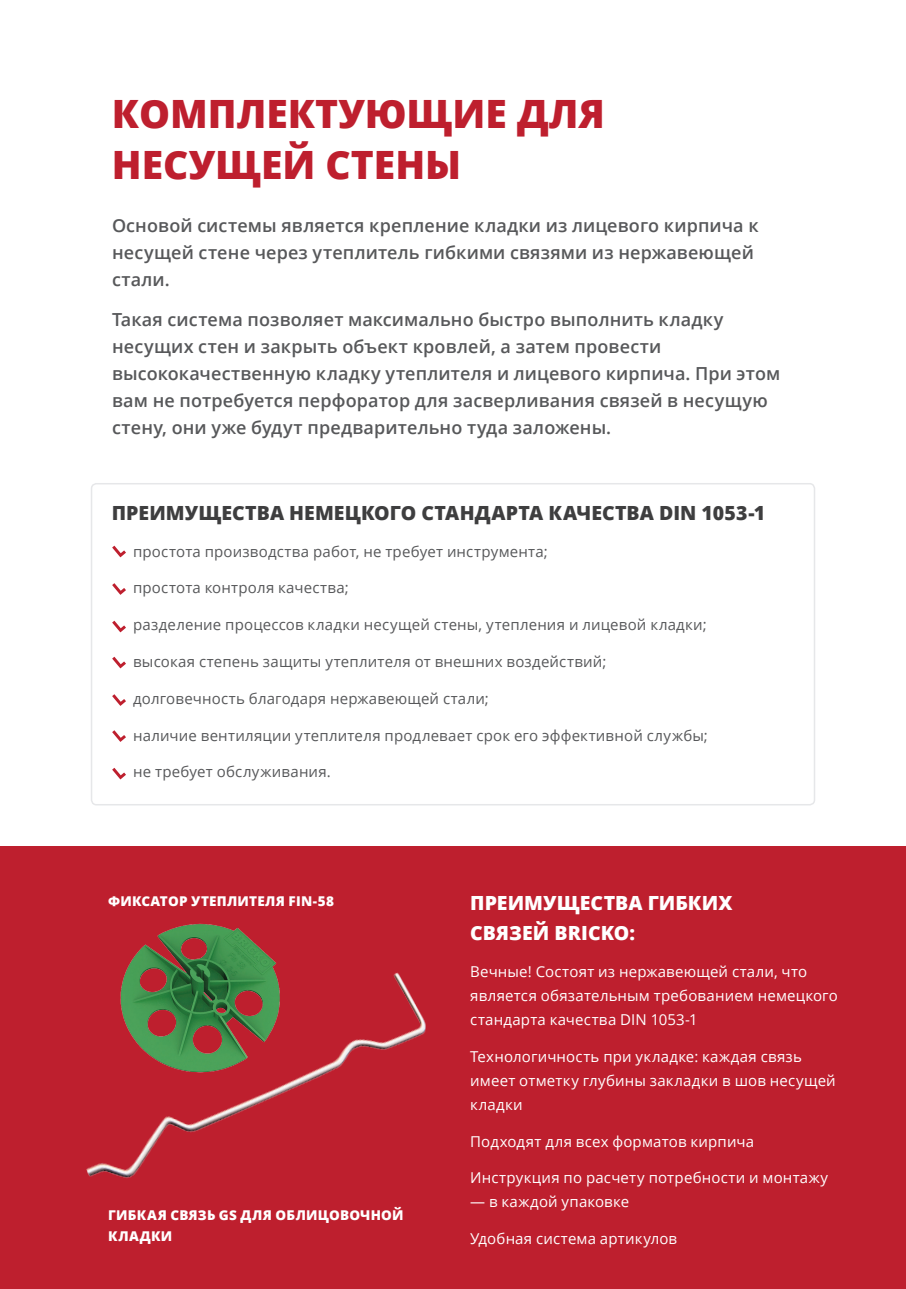
<style>
.page{position:relative;width:906px;height:1289px;background:#fff}
.page>*{position:absolute;margin:0;border:0;box-sizing:border-box;transform-origin:0 0}
.Заголовки{font:800 39px/51px "Open Sans";color:#be1f2e}
.Заголовки_преимущест{font:800 19.5px "Open Sans";letter-spacing:.005em;color:#3e3e3f}
.Заголовки_преимущест-2{font:800 19.5px/30px "Open Sans";color:#fff}
.крупный_текст{font:600 18px/27px "Open Sans";letter-spacing:.01em;color:#57585a}
.список{font:15px "Open Sans";letter-spacing:.01em;color:#57585a}
.список_copy{font:15px/24px "Open Sans";letter-spacing:.01em;color:#fff}
.Заголовки_преимущест-3{font:800 13.5px/21px "Open Sans";letter-spacing:.015em;color:#fff}
</style>
<div class="page">
<div style="left:0;top:846px;width:906px;height:442px;background:#be1f2e"></div>
<img style="left:86px;top:972px;width:340px;height:206px">
<img style="left:89px;top:923px;width:227px;height:158px">
<svg style="left:112px;top:545px;width:14px;height:12px"></svg>
<svg style="left:112px;top:583px;width:14px;height:11px"></svg>
<svg style="left:112px;top:620px;width:14px;height:12px"></svg>
<svg style="left:112px;top:656px;width:14px;height:12px"></svg>
<svg style="left:112px;top:694px;width:14px;height:11px"></svg>
<svg style="left:112px;top:730px;width:14px;height:11px"></svg>
<svg style="left:112px;top:768px;width:14px;height:11px"></svg>
<div style="left:91px;top:483px;width:724px;height:322px;border:2px solid #e6e7e9;border-radius:5px"></div>
<p class="Заголовки" style="left:112px;top:86px;width:495px">КОМПЛЕКТУЮЩИЕ ДЛЯ<br>НЕСУЩЕЙ СТЕНЫ</p>
<p class="крупный_текст" style="left:112px;top:211px;width:648px">Основой системы является крепление кладки из лицевого кирпича к несущей стене через утеплитель гибкими связями из нержавеющей стали.</p>
<p class="крупный_текст" style="left:112px;top:305px;width:670px">Такая система позволяет максимально быстро выполнить кладку несущих стен и закрыть объект кровлей, а затем провести высококачественную кладку утеплителя и лицевого кирпича. При этом вам не потребуется перфоратор для засверливания связей в несущую стену, они уже будут предварительно туда заложены.</p>
<p class="Заголовки_преимущест" style="left:112px;top:498px;width:655px">ПРЕИМУЩЕСТВА НЕМЕЦКОГО СТАНДАРТА КАЧЕСТВА DIN 1053-1</p>
<p class="список" style="left:133px;top:541px;width:416px">простота производства работ, не требует инструмента;</p>
<p class="список" style="left:133px;top:577px;width:217px">простота контроля качества;</p>
<p class="список" style="left:133px;top:614px;width:575px">разделение процессов кладки несущей стены, утепления и лицевой кладки;</p>
<p class="список" style="left:133px;top:651px;width:475px">высокая степень защиты утеплителя от внешних воздействий;</p>
<p class="список" style="left:133px;top:688px;width:357px">долговечность благодаря нержавеющей стали;</p>
<p class="список" style="left:133px;top:724px;width:576px">наличие вентиляции утеплителя продлевает срок его эффективной службы;</p>
<p class="список" style="left:133px;top:761px;width:199px">не требует обслуживания.</p>
<p class="Заголовки_преимущест-3" style="left:108px;top:889px;width:227px">ФИКСАТОР УТЕПЛИТЕЛЯ FIN-58</p>
<p class="Заголовки_преимущест-3" style="left:108px;top:1203px;width:297px">ГИБКАЯ СВЯЗЬ GS ДЛЯ ОБЛИЦОВОЧНОЙ<br>КЛАДКИ</p>
<p class="Заголовки_преимущест-2" style="left:470px;top:887px;width:264px">ПРЕИМУЩЕСТВА ГИБКИХ<br>СВЯЗЕЙ BRICKO:</p>
<p class="список_copy" style="left:470px;top:959px;width:369px">Вечные! Состоят из нержавеющей стали, что является обязательным требованием немецкого стандарта качества DIN 1053-1</p>
<p class="список_copy" style="left:470px;top:1044px;width:367px">Технологичность при укладке: каждая связь имеет отметку глубины закладки в шов несущей кладки</p>
<p class="список_copy" style="left:470px;top:1128px;width:285px">Подходят для всех форматов кирпича</p>
<p class="список_copy" style="left:470px;top:1165px;width:359px">Инструкция по расчету потребности и монтажу</p>
<p class="список_copy" style="left:470px;top:1189px;width:160px">— в каждой упаковке</p>
<p class="список_copy" style="left:470px;top:1226px;width:208px">Удобная система артикулов</p>
</div>
